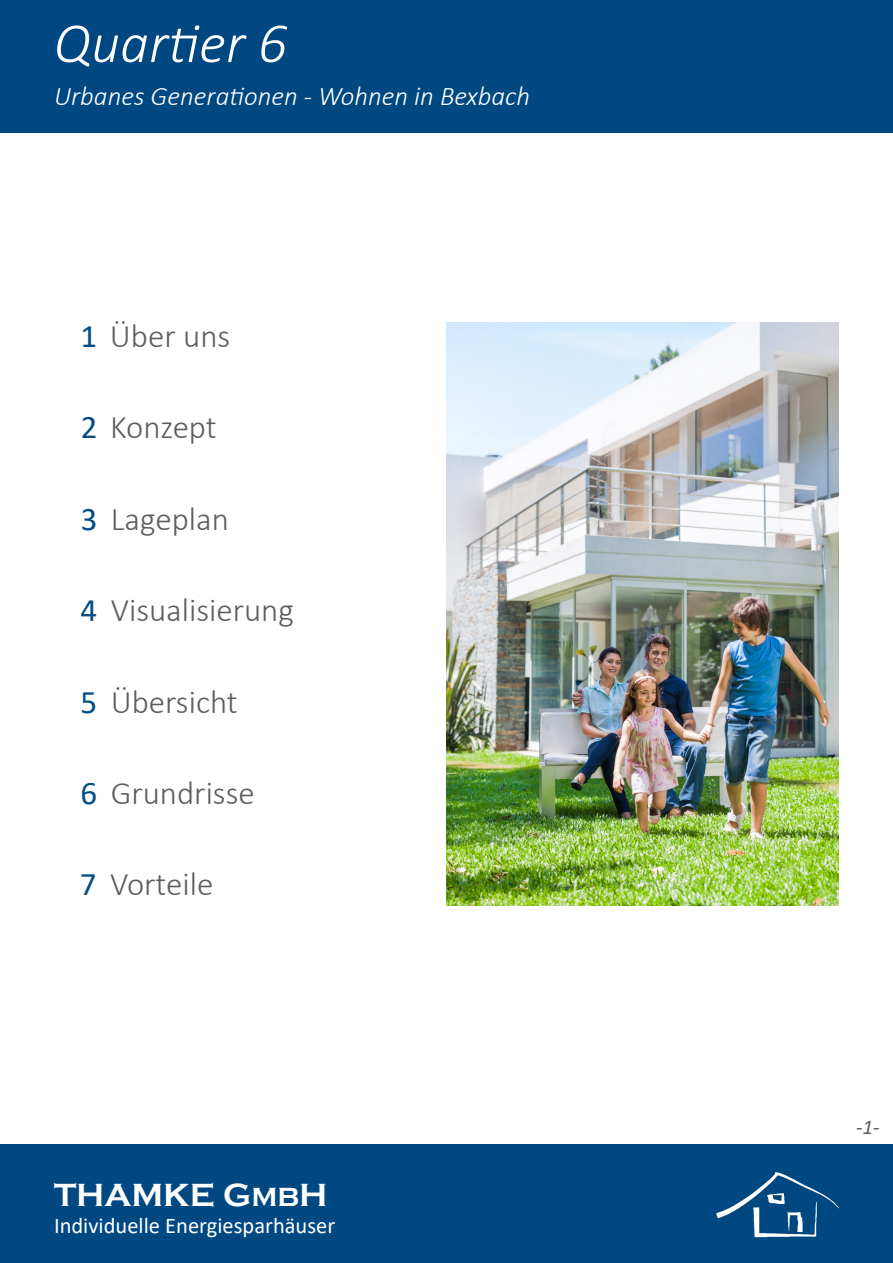
<style>
.page{position:relative;width:893px;height:1263px;background:#fff}
.page>*{position:absolute;margin:0;border:0;box-sizing:border-box;transform-origin:0 0}
.t1{font:italic 300 57px "Calibri";color:#fff}
.t2{font:300 33px "Calibri";color:#5d5d61}
.t3{font:700 33px "Copperplate Gothic";color:#fff}
.t4{font:italic 300 27px "Calibri";color:#fff}
.t5{font:22.5px "Calibri";color:#fff}
.t6{font:italic 21px "Calibri";color:#5d5d61}
.s1{font-weight:400;color:#044e87}
.s2{font-size:27px}
</style>
<div class="page">
<div style="left:0;top:0;width:893px;height:133px;background:#004882"></div>
<div style="left:0;top:1144px;width:893px;height:119px;background:#004882"></div>
<img style="left:716px;top:1172px;width:123px;height:66px">
<img style="left:446px;top:322px;width:393px;height:584px">
<h1 class="t1" style="left:54px;top:8px;width:235px">Quartier 6</h1>
<p class="t4" style="left:54px;top:79px;width:478px">Urbanes Generationen - Wohnen in Bexbach</p>
<p class="t2" style="left:81px;top:316px;width:151px"><span class="s1">1</span> Über uns</p>
<p class="t2" style="left:81px;top:407px;width:138px"><span class="s1">2</span> Konzept</p>
<p class="t2" style="left:81px;top:498px;width:149px"><span class="s1">3</span> Lageplan</p>
<p class="t2" style="left:80px;top:590px;width:215px"><span class="s1">4</span> Visualisierung</p>
<p class="t2" style="left:81px;top:681px;width:159px"><span class="s1">5</span> Übersicht</p>
<p class="t2" style="left:81px;top:773px;width:176px"><span class="s1">6</span> Grundrisse</p>
<p class="t2" style="left:80px;top:864px;width:135px"><span class="s1">7</span> Vorteile</p>
<p class="t3" style="left:54px;top:1177px;width:275px">THAMKE G<span class="s2">MB</span>H</p>
<p class="t5" style="left:54px;top:1210px;width:283px">Individuelle Energiesparhäuser</p>
<p class="t6" style="left:856px;top:1112px;width:25px">-1-</p>
</div>
